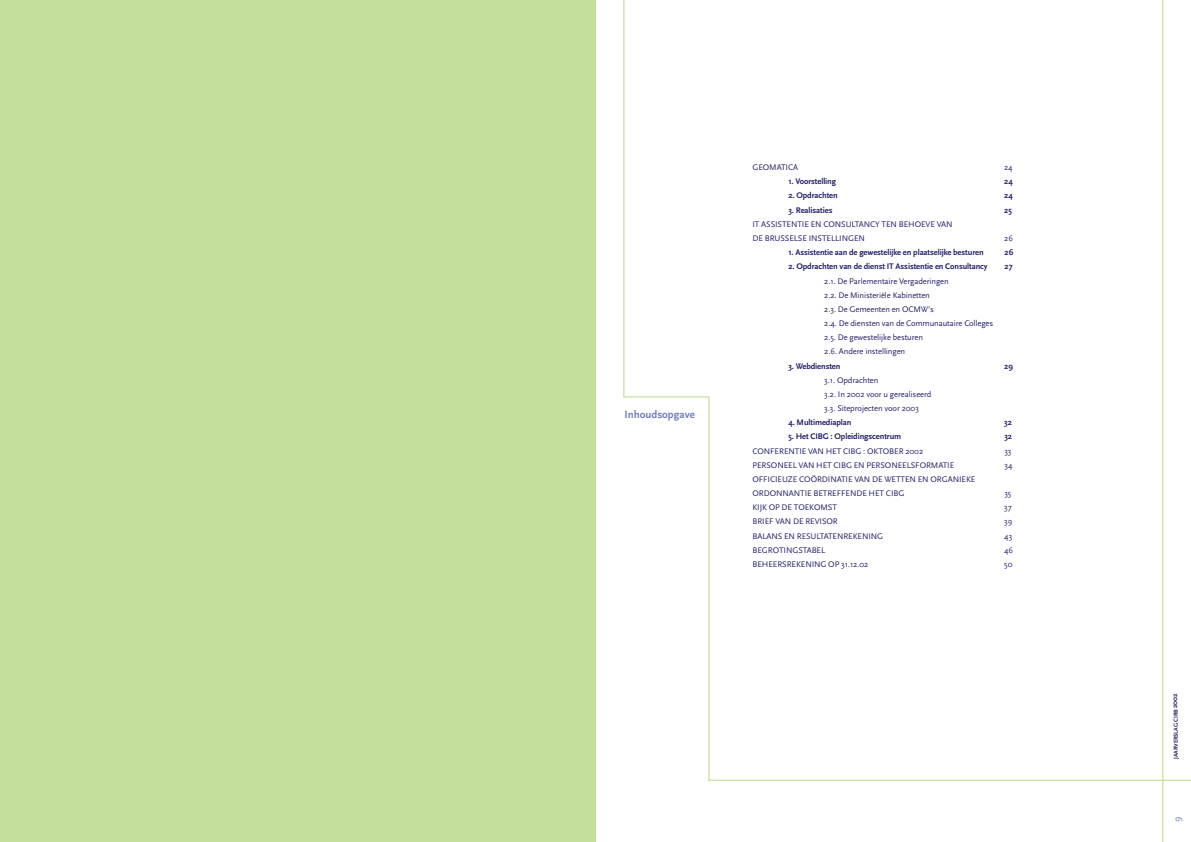
<style>
.page{position:relative;width:1191px;height:842px;background:#fff}
.page>*{position:absolute;margin:0;border:0;box-sizing:border-box;transform-origin:0 0}
.Normal_e{font:700 11px "Scala Sans";color:#717dbd}
.Normal_e-2{font:10px "Scala Sans";color:#717dbd}
._1{font:8.5px "Scala Sans";letter-spacing:-.01em;color:#262168}
._4{font:8.5px "Scala Sans";letter-spacing:-.01em;color:#262168}
._3{font:700 8.5px "Scala Sans";letter-spacing:-.01em;color:#262168}
.t1{font:700 6px "Scala Sans";letter-spacing:-.01em;color:#262168}
.s1{font-size:7px}
</style>
<div class="page">
<hr style="left:1162px;top:0;width:1px;height:842px;background:#c4df9b">
<div style="left:0;top:0;width:595px;height:842px;background:#c4df9b"></div>
<hr style="left:708px;top:780px;width:483px;height:1px;background:#c4df9b">
<hr style="left:624px;top:396px;width:84px;height:1px;background:#c4df9b">
<hr style="left:708px;top:396px;width:1px;height:385px;background:#c4df9b">
<hr style="left:623px;top:0;width:1px;height:397px;background:#c4df9b">
<p class="Normal_e" style="left:624px;top:409px;width:72px">Inhoudsopgave</p>
<p class="_1" style="left:752px;top:163px;width:47px">GEOMATICA</p>
<p class="_1" style="left:1004px;top:163px;width:10px">24</p>
<p class="_3" style="left:788px;top:177px;width:49px">1. Voorstelling</p>
<p class="_3" style="left:1004px;top:177px;width:10px">24</p>
<p class="_3" style="left:788px;top:191px;width:51px">2. Opdrachten</p>
<p class="_3" style="left:1004px;top:191px;width:10px">24</p>
<p class="_3" style="left:788px;top:205px;width:46px">3. Realisaties</p>
<p class="_3" style="left:1004px;top:205px;width:9px">25</p>
<p class="_1" style="left:752px;top:219px;width:202px">IT ASSISTENTIE EN CONSULTANCY TEN BEHOEVE VAN</p>
<p class="_1" style="left:752px;top:234px;width:114px">DE BRUSSELSE INSTELLINGEN</p>
<p class="_1" style="left:1004px;top:234px;width:10px">26</p>
<p class="_3" style="left:788px;top:248px;width:197px">1. Assistentie aan de gewestelijke en plaatselijke besturen</p>
<p class="_3" style="left:1004px;top:248px;width:10px">26</p>
<p class="_3" style="left:788px;top:262px;width:201px">2. Opdrachten van de dienst IT Assistentie en Consultancy</p>
<p class="_3" style="left:1004px;top:262px;width:10px">27</p>
<p class="_4" style="left:824px;top:276px;width:126px">2.1. De Parlementaire Vergaderingen</p>
<p class="_4" style="left:824px;top:290px;width:107px">2.2. De Ministeriële Kabinetten</p>
<p class="_4" style="left:824px;top:304px;width:111px">2.3. De Gemeenten en OCMW’s</p>
<p class="_4" style="left:824px;top:319px;width:170px">2.4. De diensten van de Communautaire Colleges</p>
<p class="_4" style="left:824px;top:333px;width:100px">2.5. De gewestelijke besturen</p>
<p class="_4" style="left:824px;top:347px;width:82px">2.6. Andere instellingen</p>
<p class="_3" style="left:788px;top:361px;width:54px">3. Webdiensten</p>
<p class="_3" style="left:1004px;top:361px;width:10px">29</p>
<p class="_4" style="left:824px;top:375px;width:56px">3.1. Opdrachten</p>
<p class="_4" style="left:824px;top:389px;width:109px">3.2. In 2002 voor u gerealiseerd</p>
<p class="_4" style="left:824px;top:404px;width:96px">3.3. Siteprojecten voor 2003</p>
<p class="_3" style="left:788px;top:418px;width:65px">4. Multimediaplan</p>
<p class="_3" style="left:1004px;top:418px;width:9px">32</p>
<p class="_3" style="left:788px;top:432px;width:114px">5. Het CIBG : Opleidingscentrum</p>
<p class="_3" style="left:1004px;top:432px;width:9px">32</p>
<p class="_1" style="left:752px;top:446px;width:172px">CONFERENTIE VAN HET CIBG : OKTOBER 2002</p>
<p class="_1" style="left:1004px;top:446px;width:9px">33</p>
<p class="_1" style="left:752px;top:460px;width:203px">PERSONEEL VAN HET CIBG EN PERSONEELSFORMATIE</p>
<p class="_1" style="left:1004px;top:460px;width:10px">34</p>
<p class="_1" style="left:752px;top:475px;width:224px">OFFICIEUZE COÖRDINATIE VAN DE WETTEN EN ORGANIEKE</p>
<p class="_1" style="left:752px;top:489px;width:153px">ORDONNANTIE BETREFFENDE HET CIBG</p>
<p class="_1" style="left:1004px;top:489px;width:9px">35</p>
<p class="_1" style="left:752px;top:503px;width:86px">KIJK OP DE TOEKOMST</p>
<p class="_1" style="left:1004px;top:503px;width:9px">37</p>
<p class="_1" style="left:752px;top:517px;width:87px">BRIEF VAN DE REVISOR</p>
<p class="_1" style="left:1004px;top:517px;width:10px">39</p>
<p class="_1" style="left:752px;top:531px;width:132px">BALANS EN RESULTATENREKENING</p>
<p class="_1" style="left:1004px;top:531px;width:10px">43</p>
<p class="_1" style="left:752px;top:545px;width:74px">BEGROTINGSTABEL</p>
<p class="_1" style="left:1004px;top:545px;width:11px">46</p>
<p class="_1" style="left:752px;top:560px;width:117px">BEHEERSREKENING OP 31.12.02</p>
<p class="_1" style="left:1004px;top:560px;width:10px">50</p>
<p class="t1" style="left:1172px;top:759px;width:67px;rotate:-90deg">JAARVERSLAG CIRB <span class="s1">2002</span></p>
<p class="Normal_e-2" style="left:1171px;top:822px;width:7px;rotate:-90deg">9</p>
</div>
